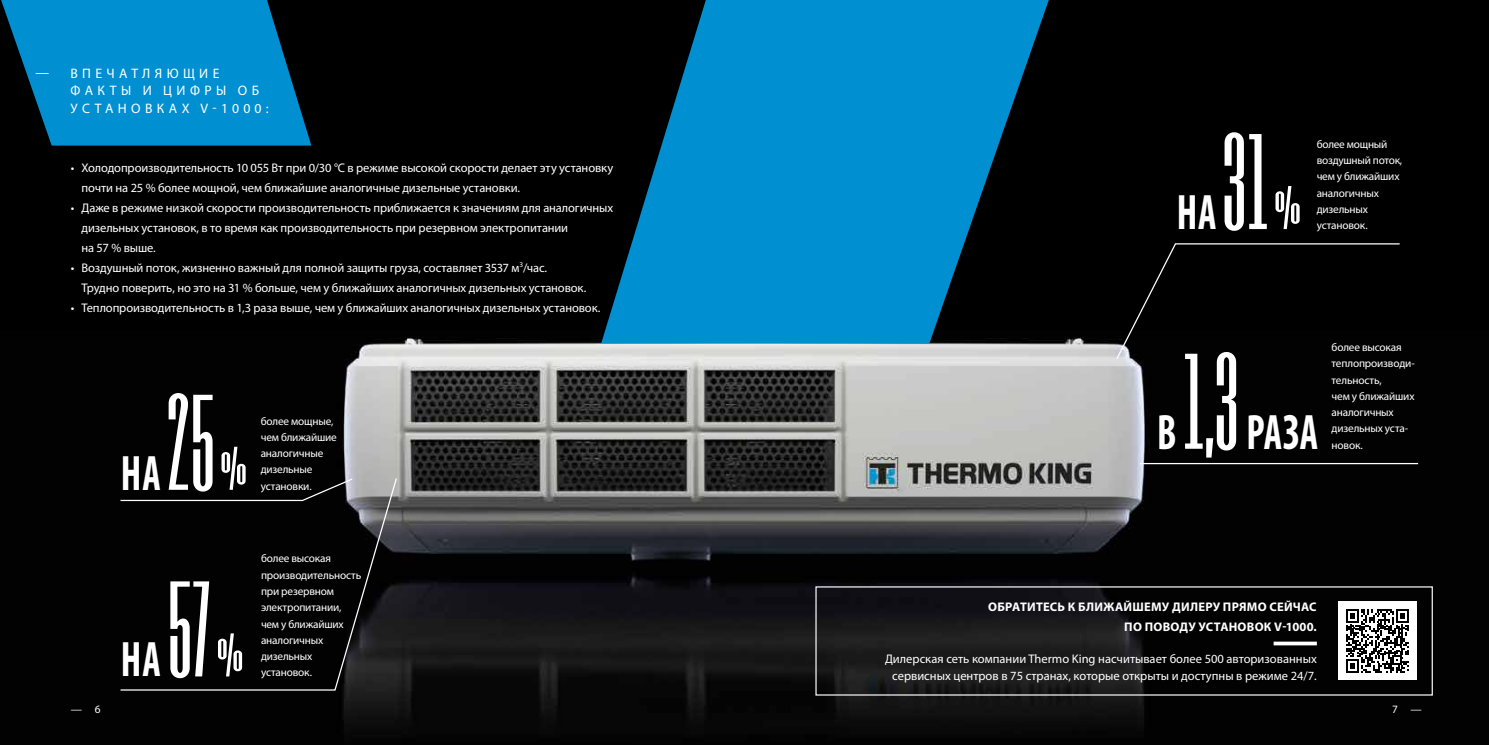
<style>
.page{position:relative;width:1489px;height:745px;background:#fff}
.page>*{position:absolute;margin:0;border:0;box-sizing:border-box;transform-origin:0 0}
.t1{font:112.5px "Six Caps";color:#fff}
.t2{font:700 condensed 50px "Myriad Pro";letter-spacing:.02em;color:#fff;scale:.8 1}
.t3{font:50px "Six Caps";color:#fff}
.t4{font:13.75px/17.5px "Myriad Pro";letter-spacing:.32em;color:#fff}
.t5{font:12.5px/20px "Myriad Pro";letter-spacing:-.01em;color:#fff}
.t6{font:700 12.5px/20px "Myriad Pro";letter-spacing:.02em;color:#fff;text-align:right}
.t7{font:11.25px/16.2px "Myriad Pro";letter-spacing:-.015em;color:#fff}
</style>
<div class="page">
<div style="left:0;top:0;width:744px;height:744px;background:#000"></div>
<div style="left:744px;top:0;width:744px;height:744px;background:#000"></div>
<img style="left:120px;top:337px;width:1313px;height:394px">
<svg style="left:1115px;top:243px;width:285px;height:117px"></svg>
<svg style="left:1px;top:0;width:310px;height:145px;background:#007ab1"></svg>
<svg style="left:601px;top:0;width:447px;height:343px;fill:#0090d2"></svg>
<hr style="left:1139px;top:462px;width:278px;height:2px;background:#fff">
<svg style="left:120px;top:476px;width:278px;height:214px"></svg>
<svg style="left:120px;top:477px;width:234px;height:24px"></svg>
<svg style="left:1273px;top:641px;width:43px;height:4px"></svg>
<div style="left:1337px;top:601px;width:79px;height:79px;background:#fff"></div>
<svg style="left:1346px;top:609px;width:62px;height:63px"></svg>
<p class="t4" style="left:71px;top:65px;width:199px;text-indent:-35px">— ВПЕЧАТЛЯЮЩИЕ<br>ФАКТЫ И ЦИФРЫ ОБ<br>УСТАНОВКАХ V-1000:</p>
<p class="t5" style="left:81px;top:157px;width:533px;text-indent:-11px">• Холодопроизводительность 10 055 Вт при 0/30 °C в режиме высокой скорости делает эту установку почти на 25 % более мощной, чем ближайшие аналогичные дизельные установки.</p>
<p class="t5" style="left:81px;top:197px;width:533px;text-indent:-11px">• Даже в режиме низкой скорости производительность приближается к значениям для аналогичных дизельных установок, в то время как производительность при резервном электропитании<br>на 57 % выше.</p>
<p class="t5" style="left:81px;top:257px;width:506px;text-indent:-11px">• Воздушный поток, жизненно важный для полной защиты груза, составляет 3537 м<sup>3</sup>/час.<br>Трудно поверить, но это на 31 % больше, чем у ближайших аналогичных дизельных установок.</p>
<p class="t5" style="left:71px;top:297px;width:531px">• Теплопроизводительность в 1,3 раза выше, чем у ближайших аналогичных дизельных установок.</p>
<h2 class="t2" style="left:121px;top:445px;width:51px">НА</h2>
<h1 class="t1" style="left:167px;top:364px;width:49px">25</h1>
<h2 class="t3" style="left:220px;top:434px;width:28px">%</h2>
<p class="t7" style="left:261px;top:412px;width:78px">более мощные, чем ближайшие аналогичные дизельные установки.</p>
<h2 class="t2" style="left:121px;top:631px;width:51px">НА</h2>
<h1 class="t1" style="left:167px;top:550px;width:46px">57</h1>
<h2 class="t3" style="left:217px;top:620px;width:28px">%</h2>
<p class="t7" style="left:261px;top:550px;width:102px">более высокая производительность при резервном электропитании, чем у ближайших аналогичных дизельных установок.</p>
<h2 class="t2" style="left:1176px;top:185px;width:51px">НА</h2>
<h1 class="t1" style="left:1222px;top:103px;width:47px">31</h1>
<h2 class="t3" style="left:1274px;top:173px;width:28px">%</h2>
<p class="t7" style="left:1316px;top:136px;width:87px">более мощный воздушный поток, чем у ближайших аналогичных дизельных установок.</p>
<h2 class="t2" style="left:1157px;top:404px;width:26px">В</h2>
<h1 class="t1" style="left:1183px;top:323px;width:58px">1,3</h1>
<h2 class="t2" style="left:1246px;top:404px;width:91px">РАЗА</h2>
<p class="t7" style="left:1331px;top:339px;width:85px">более высокая теплопроизводи&shy;тельность,<br>чем у ближайших аналогичных дизельных уста&shy;новок.</p>
<p class="t6" style="left:988px;top:597px;width:330px">ОБРАТИТЕСЬ К БЛИЖАЙШЕМУ ДИЛЕРУ ПРЯМО СЕЙЧАС<br>ПО ПОВОДУ УСТАНОВОК V-1000.</p>
<p class="t5" style="left:885px;top:649px;width:433px;line-height:17.5px;text-align:center">Дилерская сеть компании Thermo King насчитывает более 500 авторизованных сервисных центров в 75 странах, которые открыты и доступны в режиме 24/7.</p>
<p class="t7" style="left:71px;top:701px;width:31px">— 6</p>
<p class="t7" style="left:1391px;top:701px;width:31px">7 —</p>
</div>
